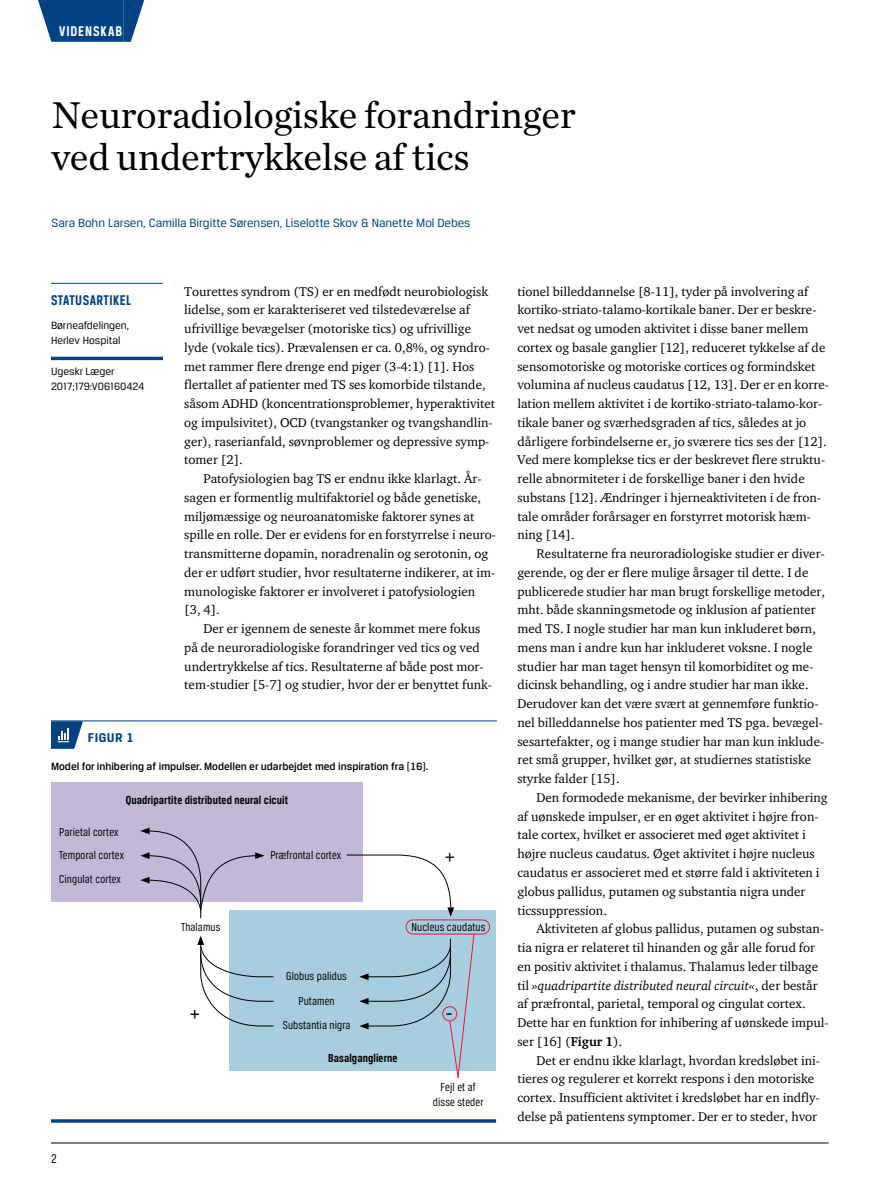
<style>
.page{position:relative;width:893px;height:1191px;background:#fff}
.page>*{position:absolute;margin:0;border:0;box-sizing:border-box;transform-origin:0 0}
.t1{font:39px/42px "Chronicle Text G1";letter-spacing:-.01em;color:#000}
.t2{font:21px "Breuer Text";color:#000}
.t3{font:700 15px "Breuer Condensed";letter-spacing:.03em;color:#004282}
.t4{font:700 15px "Breuer Condensed";letter-spacing:.065em;color:#fff}
.t5{font:700 13.5px "Breuer Text";letter-spacing:.035em;color:#004282}
.t6{font:13.5px "Breuer Condensed";color:#000}
.t7{font:13.05px/18.8px "ITC Charter Com";color:#000}
.t8{font:12.75px "Breuer Text";color:#004282}
.t9{font:12.3px/23.9px "Breuer Condensed";letter-spacing:.01em;color:#000;text-align:center}
.t10{font:700 12.3px "Breuer Condensed";letter-spacing:.01em;color:#000}
.t11{font:500 11.25px "Breuer Text";color:#000}
.t12{font:11.25px/15px "Breuer Text";color:#000}
.s1{font-style:italic}
.s2{font-weight:700}
</style>
<div class="page">
<hr style="left:51px;top:1142px;width:778px;height:1px;background:#000">
<div style="left:59px;top:0;width:64px;height:42px;background:#004282"></div>
<svg style="left:38px;top:0;width:21px;height:42px"></svg>
<svg style="left:123px;top:0;width:21px;height:42px"></svg>
<hr style="left:51px;top:283px;width:112px;height:1px;background:#004282">
<hr style="left:51px;top:357px;width:112px;height:3px;background:#004282">
<hr style="left:51px;top:720px;width:37px;height:1px;background:#004282">
<hr style="left:88px;top:720px;width:409px;height:1px;background:#004282">
<svg style="left:51px;top:721px;width:32px;height:28px"></svg>
<div style="left:51px;top:783px;width:312px;height:119px;background:#c2b9d9"></div>
<div style="left:230px;top:910px;width:266px;height:160px;background:#a9cde0"></div>
<svg style="left:140px;top:827px;width:124px;height:91px"></svg>
<svg style="left:197px;top:935px;width:77px;height:91px"></svg>
<hr style="left:347px;top:854px;width:49px;height:1px;background:#000">
<hr style="left:413px;top:919px;width:69px;height:1px;background:#e31837">
<hr style="left:413px;top:933px;width:69px;height:1px;background:#e31837">
<svg style="left:359px;top:854px;width:116px;height:224px"></svg>
<svg style="left:482px;top:919px;width:8px;height:15px"></svg>
<hr style="left:51px;top:1119px;width:445px;height:3px;background:#004282">
<p class="t4" style="left:59px;top:23px;width:65px">Videnskab</p>
<h1 class="t1" style="left:52px;top:92px;width:526px">Neuroradiologiske forandringer ved undertrykkelse af tics</h1>
<p class="t8" style="left:52px;top:215px;width:420px">Sara Bohn Larsen, Camilla Birgitte Sørensen, Liselotte Skov &amp; Nanette Mol Debes</p>
<p class="t3" style="left:51px;top:292px;width:82px">STATUSARTIKEL</p>
<p class="t12" style="left:51px;top:317px;width:80px">Børneafdelingen,<br>Herlev Hospital</p>
<p class="t12" style="left:51px;top:364px;width:95px">Ugeskr Læger<br>2017;179:V06160424</p>
<p class="t7" style="left:184px;top:281px;width:312px">Tourettes syndrom (TS) er en medfødt neurobiologisk lidelse, som er karakteriseret ved tilstedeværelse af ufrivillige bevægelser (motoriske tics) og ufrivillige lyde (vokale tics). Prævalensen er ca. 0,8%, og syndro&shy;met rammer flere drenge end piger (3-4:1) [1]. Hos flertallet af patienter med TS ses komorbide tilstande, såsom ADHD (koncentrationsproblemer, hyperaktivitet og impulsivitet), OCD (tvangstanker og tvangshandlin&shy;ger), raserianfald, søvnproblemer og depressive symp&shy;tomer [2].</p>
<p class="t7" style="left:184px;top:469px;width:313px;text-indent:19px">Patofysiologien bag TS er endnu ikke klarlagt. År&shy;sagen er formentlig multifaktoriel og både genetiske, miljømæssige og neuroanatomiske faktorer synes at spille en rolle. Der er evidens for en forstyrrelse i neuro&shy;transmitterne dopamin, noradrenalin og serotonin, og der er udført studier, hvor resultaterne indikerer, at im&shy;munologiske faktorer er involveret i patofysiologien<br>[3, 4].</p>
<p class="t7" style="left:184px;top:619px;width:309px;text-indent:19px">Der er igennem de seneste år kommet mere fokus på de neuroradiologiske forandringer ved tics og ved undertrykkelse af tics. Resultaterne af både post mor&shy;tem-studier [5-7] og studier, hvor der er benyttet funk-</p>
<p class="t5" style="left:88px;top:729px;width:47px">Figur 1</p>
<p class="t11" style="left:51px;top:760px;width:379px">Model for inhibering af impulser. Modellen er udarbejdet med inspiration fra [16].</p>
<p class="t10" style="left:126px;top:793px;width:164px">Quadripartite distributed neural cicuit</p>
<p class="t9" style="left:59px;top:819px;width:66px;text-align:left">Parietal cortex<br>Temporal cortex<br>Cingulat cortex</p>
<p class="t9" style="left:181px;top:915px;width:41px">Thalamus</p>
<p class="t9" style="left:270px;top:843px;width:72px">Præfrontal cortex</p>
<h2 class="t2" style="left:444px;top:844px;width:12px">+</h2>
<p class="t9" style="left:411px;top:915px;width:75px">Nucleus caudatus</p>
<p class="t9" style="left:283px;top:963px;width:69px;line-height:24.8px">Globus palidus<br>Putamen<br>Substantia nigra</p>
<h2 class="t2" style="left:190px;top:1002px;width:12px">+</h2>
<h2 class="t2" style="left:446px;top:1002px;width:9px">-</h2>
<p class="t6" style="left:51px;top:1150px;width:7px">2</p>
<p class="t10" style="left:328px;top:1050px;width:71px">Basalganglierne</p>
<p class="t9" style="left:433px;top:1079px;width:52px;line-height:15px">Fejl et af disse steder</p>
<p class="t7" style="left:517px;top:281px;width:313px">tionel billeddannelse [8-11], tyder på involvering af kortiko-striato-talamo-kortikale baner. Der er beskre&shy;vet nedsat og umoden aktivitet i disse baner mellem cortex og basale ganglier [12], reduceret tykkelse af de sensomotoriske og motoriske cortices og formindsket volumina af nucleus caudatus [12, 13]. Der er en korre&shy;lation mellem aktivitet i de kortiko-striato-talamo-kor&shy;tikale baner og sværhedsgraden af tics, således at jo dårligere forbindelserne er, jo sværere tics ses der [12].<br>Ved mere komplekse tics er der beskrevet flere struktu&shy;relle abnormiteter i de forskellige baner i den hvide substans [12]. Ændringer i hjerneaktiviteten i de fron&shy;tale områder forårsager en forstyrret motorisk hæm&shy;ning [14].</p>
<p class="t7" style="left:517px;top:544px;width:309px;text-indent:19px">Resultaterne fra neuroradiologiske studier er diver&shy;gerende, og der er flere mulige årsager til dette. I de publicerede studier har man brugt forskellige metoder, mht. både skanningsmetode og inklusion af patienter med TS. I nogle studier har man kun inkluderet børn, mens man i andre kun har inkluderet voksne. I nogle studier har man taget hensyn til komorbiditet og me&shy;dicinsk behandling, og i andre studier har man ikke.<br>Derudover kan det være svært at gennemføre funktio&shy;nel billeddannelse hos patienter med TS pga. bevægel&shy;sesartefakter, og i mange studier har man kun inklude&shy;ret små grupper, hvilket gør, at studiernes statistiske styrke falder [15].</p>
<p class="t7" style="left:517px;top:788px;width:312px;text-indent:19px">Den formodede mekanisme, der bevirker inhibering af uønskede impulser, er en øget aktivitet i højre fron&shy;tale cortex, hvilket er associeret med øget aktivitet i højre nucleus caudatus. Øget aktivitet i højre nucleus caudatus er associeret med et større fald i aktiviteten i globus pallidus, putamen og substantia nigra under ticssuppression.</p>
<p class="t7" style="left:517px;top:919px;width:313px;text-indent:19px">Aktiviteten af globus pallidus, putamen og substan&shy;tia nigra er relateret til hinanden og går alle forud for en positiv aktivitet i thalamus. Thalamus leder tilbage til <span class="s1">»quadripartite distributed neural circuit«</span>, der består af præfrontal, parietal, temporal og cingulat cortex.<br>Dette har en funktion for inhibering af uønskede impul&shy;ser [16] (<span class="s2">Figur 1</span>).</p>
<p class="t7" style="left:517px;top:1050px;width:304px;text-indent:19px">Det er endnu ikke klarlagt, hvordan kredsløbet ini&shy;tieres og regulerer et korrekt respons i den motoriske cortex. Insufficient aktivitet i kredsløbet har en indfly&shy;delse på patientens symptomer. Der er to steder, hvor</p>
</div>
